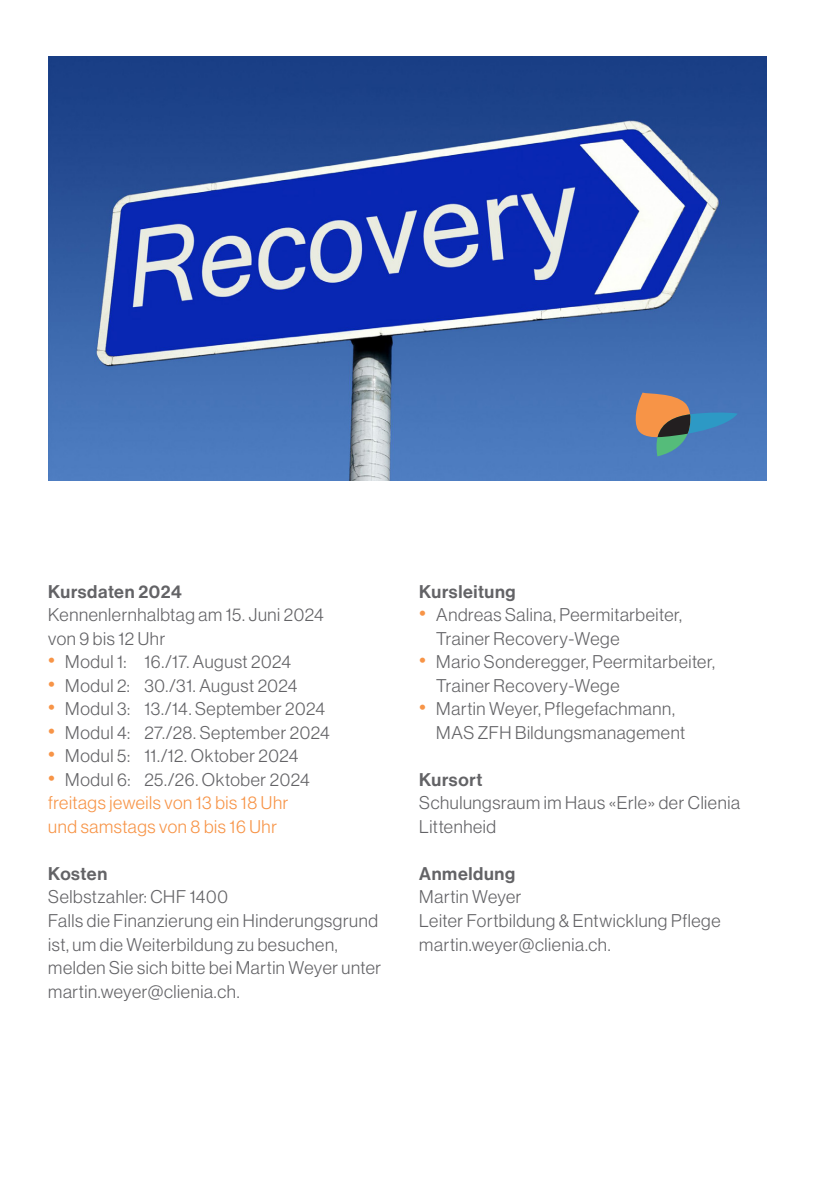
<style>
.page{position:relative;width:840px;height:1191px;background:#fff}
.page>*{position:absolute;margin:0;border:0;box-sizing:border-box;transform-origin:0 0}
._07_BulletPoint_9_Grid{font:18px/23.6px "N Haas Grotesk DS Pro 45 Lt";letter-spacing:.035em;color:#636366}
._06_Lauttext_9_Grid{font:18px/23.6px "N Haas Grotesk DS Pro 45 Lt";letter-spacing:.035em;color:#636366}
._07_Lauftexxt_Roman_Grid_-_Orange{font:18px/23.6px "N Haas Grotesk DS Pro 45 Lt";letter-spacing:.035em;color:#f79447}
._06_Lauttext_9_Grid-2{font:18px "N Haas Grotesk DS Pro 65 Md";letter-spacing:.035em;color:#636366}
._05_Untertitel_Fett_9_Grid{font:18px "N Haas Grotesk DS Pro 65 Md";letter-spacing:.03em;color:#636366}
.s1{font-size:24px;color:#f79447}
</style>
<div class="page">
<img style="left:48px;top:57px;width:717px;height:423px">
<svg style="left:635px;top:392px;width:102px;height:64px;background:#6d7f91"></svg>
<p class="_05_Untertitel_Fett_9_Grid" style="left:48px;top:581px;width:135px">Kursdaten 2024</p>
<p class="_06_Lauttext_9_Grid" style="left:48px;top:603px;width:277px">Kennenlernhalbtag am 15. Juni 2024 von 9 bis 12 Uhr</p>
<p class="_07_BulletPoint_9_Grid" style="left:48px;top:650px;width:244px"><span class="s1">•</span> Modul 1: 16./17. August 2024</p>
<p class="_07_BulletPoint_9_Grid" style="left:48px;top:673px;width:251px"><span class="s1">•</span> Modul 2: 30./31. August 2024</p>
<p class="_07_BulletPoint_9_Grid" style="left:48px;top:697px;width:278px"><span class="s1">•</span> Modul 3: 13./14. September 2024</p>
<p class="_07_BulletPoint_9_Grid" style="left:48px;top:720px;width:283px"><span class="s1">•</span> Modul 4: 27./28. September 2024</p>
<p class="_07_BulletPoint_9_Grid" style="left:48px;top:744px;width:251px"><span class="s1">•</span> Modul 5: 11./12. Oktober 2024</p>
<p class="_07_BulletPoint_9_Grid" style="left:48px;top:767px;width:263px"><span class="s1">•</span> Modul 6: 25./26. Oktober 2024</p>
<p class="_07_Lauftexxt_Roman_Grid_-_Orange" style="left:48px;top:791px;width:241px">freitags jeweils von 13 bis 18 Uhr und samstags von 8 bis 16 Uhr</p>
<p class="_05_Untertitel_Fett_9_Grid" style="left:48px;top:863px;width:60px">Kosten</p>
<p class="_06_Lauttext_9_Grid" style="left:48px;top:885px;width:334px">Selbstzahler: CHF 1400<br>Falls die Finanzierung ein Hinderungsgrund ist, um die Weiterbildung zu besuchen, melden Sie sich bitte bei Martin Weyer unter martin.weyer@clienia.ch.</p>
<p class="_06_Lauttext_9_Grid-2" style="left:419px;top:581px;width:98px">Kursleitung</p>
<p class="_07_BulletPoint_9_Grid" style="left:436px;top:603px;width:247px;text-indent:-17px"><span class="s1">•</span> Andreas Salina, Peermitarbeiter,<br>Trainer Recovery-Wege</p>
<p class="_07_BulletPoint_9_Grid" style="left:436px;top:650px;width:280px;text-indent:-17px"><span class="s1">•</span> Mario Sonderegger, Peermitarbeiter,<br>Trainer Recovery-Wege</p>
<p class="_07_BulletPoint_9_Grid" style="left:436px;top:697px;width:250px;text-indent:-17px"><span class="s1">•</span> Martin Weyer, Pflegefachmann,<br>MAS ZFH Bildungsmanagement</p>
<p class="_06_Lauttext_9_Grid-2" style="left:419px;top:769px;width:64px">Kursort</p>
<p class="_06_Lauttext_9_Grid" style="left:419px;top:791px;width:322px">Schulungsraum im Haus «Erle» der Clienia<br>Littenheid</p>
<p class="_06_Lauttext_9_Grid-2" style="left:419px;top:863px;width:97px">Anmeldung</p>
<p class="_06_Lauttext_9_Grid" style="left:419px;top:885px;width:104px">Martin Weyer</p>
<p class="_06_Lauttext_9_Grid" style="left:419px;top:909px;width:302px">Leiter Fortbildung &amp; Entwicklung Pflege martin.weyer@clienia.ch.</p>
</div>
